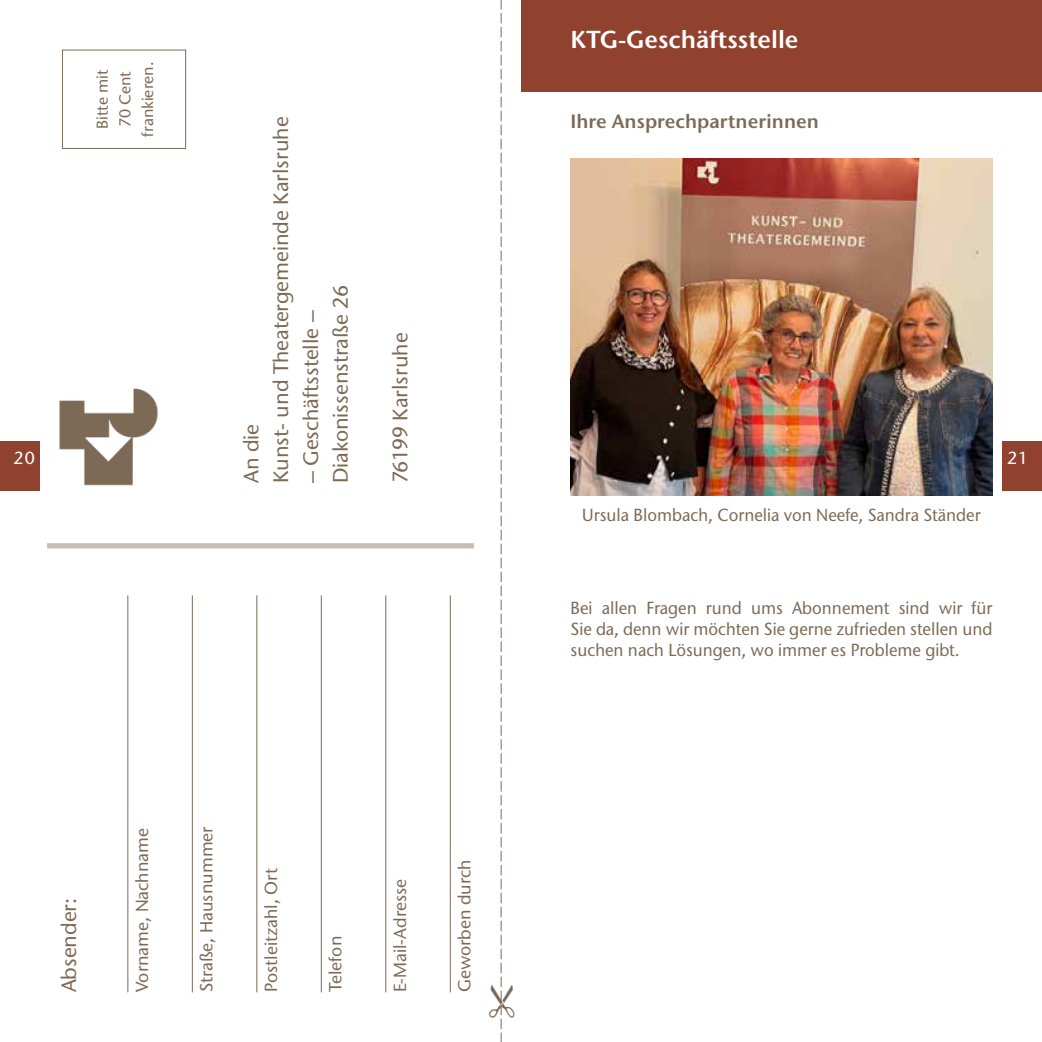
<style>
.page{position:relative;width:1042px;height:1042px;background:#fff}
.page>*{position:absolute;margin:0;border:0;box-sizing:border-box;transform-origin:0 0}
.t1{font:600 24.5px "Stone Sans ITC Pro";color:#fff}
.t2{font:500 21px/29.8px "Stone Sans ITC Pro";color:#7d6a56}
.t3{font:600 19.25px "Stone Sans ITC Pro";color:#7d6a56}
.t4{font:500 17.5px/21px "Stone Sans ITC Pro";color:#7d6a56;text-align:justify;scale:.95 1}
.t5{font:500 17.5px "Stone Sans ITC Pro";color:#7d6a56}
.t6{font:500 17.5px "Stone Sans ITC Pro";color:#fff}
.t7{font:500 15.75px/22.8px "Stone Sans ITC Pro";color:#7d6a56;text-align:center}
</style>
<div class="page">
<div style="left:0;top:441px;width:40px;height:50px;background:#90422e"></div>
<div style="left:1002px;top:441px;width:40px;height:50px;background:#90422e"></div>
<div style="left:521px;top:0;width:521px;height:92px;background:#90422e"></div>
<img style="left:59px;top:388px;width:99px;height:98px">
<div style="left:47px;top:543px;width:427px;height:5px;background:#c6bcb2"></div>
<div style="left:62px;top:50px;width:124px;height:99px;border:1px solid #7d6a56"></div>
<hr style="left:127px;top:595px;width:1px;height:397px;background:#7d6a56">
<hr style="left:192px;top:595px;width:1px;height:397px;background:#7d6a56">
<hr style="left:256px;top:595px;width:1px;height:397px;background:#7d6a56">
<hr style="left:321px;top:595px;width:1px;height:397px;background:#7d6a56">
<hr style="left:385px;top:595px;width:1px;height:397px;background:#7d6a56">
<hr style="left:450px;top:595px;width:1px;height:397px;background:#7d6a56">
<img style="left:570px;top:158px;width:422px;height:337px">
<svg style="left:500px;top:0;width:2px;height:1042px"></svg>
<h1 class="t1" style="left:570px;top:24px;width:229px">KTG-Geschäftsstelle</h1>
<p class="t7" style="left:91px;top:136px;width:76px;rotate:-90deg">Bitte mit<br>70 Cent frankieren.</p>
<p class="t3" style="left:570px;top:109px;width:250px">Ihre Ansprechpartnerinnen</p>
<p class="t2" style="left:236px;top:483px;width:368px;rotate:-90deg">An die<br>Kunst- und Theatergemeinde Karlsruhe</p>
<p class="t2" style="left:296px;top:483px;width:200px;rotate:-90deg">– Geschäftsstelle –<br>Diakonissenstraße 26</p>
<p class="t2" style="left:385px;top:483px;width:152px;rotate:-90deg">76199 Karlsruhe</p>
<p class="t6" style="left:13px;top:447px;width:23px">20</p>
<p class="t6" style="left:1007px;top:447px;width:22px">21</p>
<p class="t4" style="left:582px;top:504px;width:421px">Ursula Blombach, Cornelia von Neefe, Sandra Ständer</p>
<p class="t2" style="left:54px;top:992px;width:96px;rotate:-90deg">Absender:</p>
<p class="t5" style="left:131px;top:992px;width:166px;rotate:-90deg">Vorname, Nachname</p>
<p class="t5" style="left:196px;top:992px;width:168px;rotate:-90deg">Straße, Hausnummer</p>
<p class="t5" style="left:260px;top:992px;width:126px;rotate:-90deg">Postleitzahl, Ort</p>
<p class="t5" style="left:325px;top:992px;width:58px;rotate:-90deg">Telefon</p>
<p class="t5" style="left:389px;top:992px;width:115px;rotate:-90deg">E-Mail-Adresse</p>
<p class="t5" style="left:454px;top:992px;width:134px;rotate:-90deg">Geworben durch</p>
<p class="t4" style="left:570px;top:598px;width:445px">Bei allen Fragen rund ums Abonnement sind wir für Sie da, denn wir möchten Sie gerne zufrieden stellen und suchen nach Lösungen, wo immer es Probleme gibt.</p>
</div>
